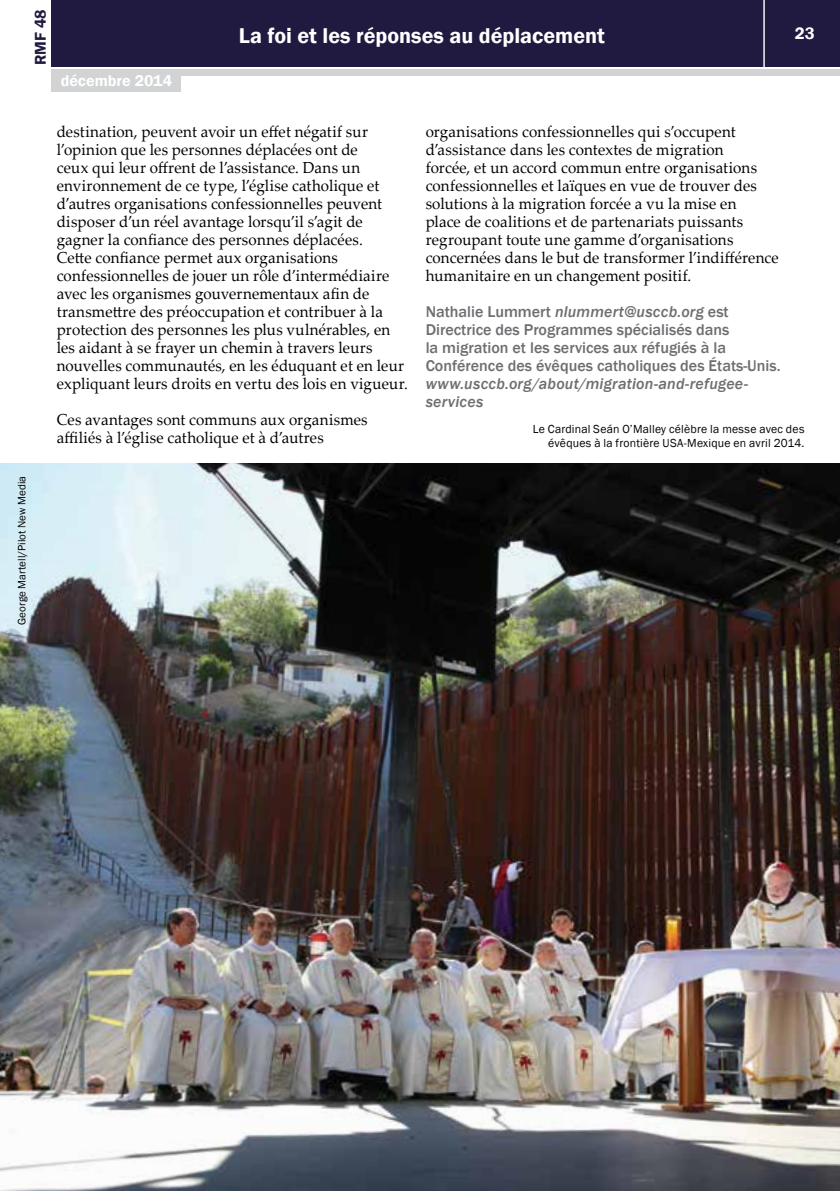
<style>
.page{position:relative;width:840px;height:1191px;background:#fff}
.page>*{position:absolute;margin:0;border:0;box-sizing:border-box;transform-origin:0 0}
.t1{font:600 22px "Franklin Gothic";color:#fff}
.t2{font:600 17px "Franklin Gothic";color:#fff}
.t3{font:16px/18px "Palatino Linotype";letter-spacing:.01em;color:#000;scale:.94 1}
.t4{font:500 16px/18px "Franklin Gothic";color:#6d6e71}
.t5{font:italic 500 16px/18px "Franklin Gothic";letter-spacing:.015em;color:#6d6e71}
.t6{font:600 16px "Franklin Gothic";color:#fff}
.t7{font:600 16px "Franklin Gothic";color:#211a40}
.t8{font:12px/14.4px "Franklin Gothic";letter-spacing:.015em;color:#000;text-align:right}
.t9{font:11px "Franklin Gothic";color:#000}
.s1{font-style:italic}
</style>
<div class="page">
<div style="left:52px;top:0;width:787px;height:66px;background:#211a40"></div>
<div style="left:52px;top:69px;width:787px;height:6px;background:#d1d3d4"></div>
<hr style="left:763px;top:0;width:1px;height:68px;background:#fff">
<div style="left:52px;top:74px;width:129px;height:18px;background:#d1d3d4"></div>
<img style="left:0;top:463px;width:839px;height:728px">
<p class="t7" style="left:31px;top:65px;width:57px;rotate:-90deg">RMF 48</p>
<p class="t6" style="left:61px;top:71px;width:113px">décembre 2014</p>
<h1 class="t1" style="left:239px;top:22px;width:367px">La foi et les réponses au déplacement</h1>
<p class="t2" style="left:794px;top:23px;width:21px">23</p>
<p class="t9" style="left:15px;top:624px;width:150px;rotate:-90deg">George Martell/Pilot New Media</p>
<p class="t3" style="left:57px;top:122px;width:375px">destination, peuvent avoir un effet négatif sur l’opinion que les personnes déplacées ont de<br>ceux qui leur offrent de l’assistance. Dans un environnement de ce type, l’église catholique et d’autres organisations confessionnelles peuvent disposer d’un réel avantage lorsqu’il s’agit de gagner la confiance des personnes déplacées.<br>Cette confiance permet aux organisations confessionnelles de jouer un rôle d’intermédiaire avec les organismes gouvernementaux afin de transmettre des préoccupation et contribuer à la protection des personnes les plus vulnérables, en les aidant à se frayer un chemin à travers leurs nouvelles communautés, en les éduquant et en leur expliquant leurs droits en vertu des lois en vigueur.</p>
<p class="t3" style="left:57px;top:410px;width:332px">Ces avantages sont communs aux organismes affiliés à l’église catholique et à d’autres</p>
<p class="t3" style="left:425px;top:122px;width:377px">organisations confessionnelles qui s’occupent d’assistance dans les contextes de migration<br>forcée, et un accord commun entre organisations confessionnelles et laïques en vue de trouver des solutions à la migration forcée a vu la mise en<br>place de coalitions et de partenariats puissants regroupant toute une gamme d’organisations concernées dans le but de transformer l’indifférence humanitaire en un changement positif.</p>
<p class="t4" style="left:425px;top:303px;width:356px">Nathalie Lummert <span class="s1">nlummert@usccb.org</span> est Directrice des Programmes spécialisés dans<br>la migration et les services aux réfugiés à la Conférence des évêques catholiques des États-Unis.</p>
<p class="t5" style="left:425px;top:375px;width:324px">www.usccb.org/about/migration-and-refugee&shy;services</p>
<p class="t8" style="left:532px;top:422px;width:273px">Le Cardinal Seán O’Malley célèbre la messe avec des évêques à la frontière USA-Mexique en avril 2014.</p>
</div>
